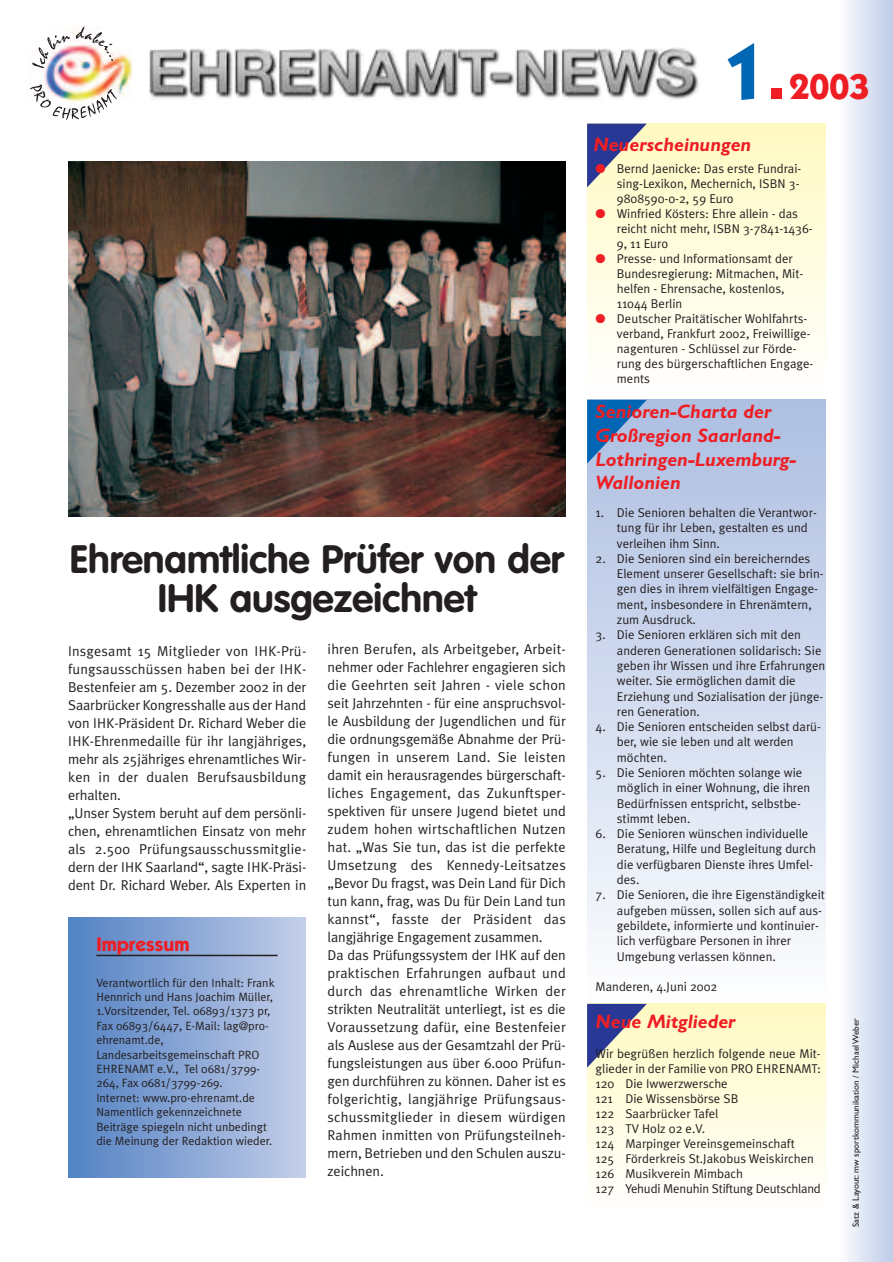
<style>
.page{position:relative;width:893px;height:1262px;background:#fff}
.page>*{position:absolute;margin:0;border:0;box-sizing:border-box;transform-origin:0 0}
.t1{font:700 39px/39px "VAG Rounded";color:#231f20;text-align:center}
.t2{font:700 36px "Itc Kabel";color:#ee1e24}
.t3{font:italic 700 19.5px/23.7px "Gill Sans";color:#ee1e24}
.t4{font:700 19.5px "Itc Kabel";color:#ee1e24}
.t5{font:14.25px/18px "Meta Plus Normal";letter-spacing:-.005em;color:#231f20}
.t6{font:12.75px/15.3px "Meta Plus Normal";color:#231f20}
.t7{font:12px/14.4px "Meta Plus Normal";color:#231f20}
.t8{font:9px "Gill Sans";color:#231f20}
.s1{font-size:79.5px;color:#0166b3}
.s2{font-family:"Helvetica Neue";font-size:66px}
.s3{color:#ee1e24}
</style>
<div class="page">
<div style="left:839px;top:0;width:53px;height:1261px;background:linear-gradient(to right,#fcfdfe,#c0cce8)"></div>
<img style="left:40px;top:50px;width:91px;height:48px">
<svg style="left:30px;top:84px;width:87px;height:36px"></svg>
<svg style="left:32px;top:27px;width:81px;height:41px"></svg>
<img style="left:149px;top:47px;width:550px;height:52px">
<div style="left:588px;top:124px;width:237px;height:269px;background:linear-gradient(to bottom,#fffac2,#fffefd)"></div>
<svg style="left:587px;top:124px;width:59px;height:63px;background:#9297af"></svg>
<div style="left:588px;top:1003px;width:237px;height:206px;background:linear-gradient(to bottom,#fffac2,#fffefd)"></div>
<svg style="left:587px;top:1003px;width:59px;height:64px;background:#9397b1"></svg>
<div style="left:588px;top:400px;width:237px;height:599px;background:linear-gradient(to bottom,#acbee1,#fcfcfe)"></div>
<svg style="left:587px;top:400px;width:59px;height:63px;background:#5893ca"></svg>
<div style="left:68px;top:917px;width:237px;height:260px;background:linear-gradient(to right,#5181c3,#c3cde9)"></div>
<hr style="left:96px;top:954px;width:181px;height:2px;background:#231f20">
<img style="left:68px;top:162px;width:498px;height:355px">
<h1 class="t1" style="left:70px;top:543px;width:495px">Ehrenamtliche Prüfer von der<br>IHK ausgezeichnet</h1>
<p class="t5" style="left:68px;top:643px;width:240px">Insgesamt 15 Mitglieder von IHK-Prü&shy;fungsausschüssen haben bei der IHK-Bestenfeier am 5. Dezember 2002 in der Saarbrücker Kongresshalle aus der Hand von IHK-Präsident Dr. Richard Weber die IHK-Ehrenmedaille für ihr langjähriges, mehr als 25jähriges ehrenamtliches Wir&shy;ken in der dualen Berufsausbildung erhalten.<br>„Unser System beruht auf dem persönli&shy;chen, ehrenamtlichen Einsatz von mehr als 2.500 Prüfungsausschussmitglie&shy;dern der IHK Saarland“, sagte IHK-Präsi&shy;dent Dr. Richard Weber. Als Experten in</p>
<p class="t5" style="left:327px;top:641px;width:240px">ihren Berufen, als Arbeitgeber, Arbeit&shy;nehmer oder Fachlehrer engagieren sich die Geehrten seit Jahren - viele schon seit Jahrzehnten - für eine anspruchsvol&shy;le Ausbildung der Jugendlichen und für die ordnungsgemäße Abnahme der Prü&shy;fungen in unserem Land. Sie leisten damit ein herausragendes bürgerschaft&shy;liches Engagement, das Zukunftsper&shy;spektiven für unsere Jugend bietet und zudem hohen wirtschaftlichen Nutzen hat. „Was Sie tun, das ist die perfekte Umsetzung des Kennedy-Leitsatzes „Bevor Du fragst, was Dein Land für Dich tun kann, frag, was Du für Dein Land tun kannst“, fasste der Präsident das langjährige Engagement zusammen.<br>Da das Prüfungssystem der IHK auf den praktischen Erfahrungen aufbaut und durch das ehrenamtliche Wirken der strikten Neutralität unterliegt, ist es die Voraussetzung dafür, eine Bestenfeier als Auslese aus der Gesamtzahl der Prü&shy;fungsleistungen aus über 6.000 Prüfun&shy;gen durchführen zu können. Daher ist es folgerichtig, langjährige Prüfungsaus&shy;schussmitglieder in diesem würdigen Rahmen inmitten von Prüfungsteilneh&shy;mern, Betrieben und den Schulen auszu&shy;zeichnen.</p>
<h3 class="t4" style="left:96px;top:937px;width:95px">Impressum</h3>
<p class="t7" style="left:96px;top:976px;width:180px">Verantwortlich für den Inhalt: Frank<br>Hennrich und Hans Joachim Müller,<br>1.Vorsitzender, Tel. 06893/1373 pr,<br>Fax 06893/6447, E-Mail: lag@pro&shy;ehrenamt.de,<br>Landesarbeitsgemeinschaft PRO<br>EHRENAMT e.V., Tel 0681/3799-<br>264, Fax 0681/3799-269.<br>Internet: www.pro-ehrenamt.de<br>Namentlich gekennzeichnete<br>Beiträge spiegeln nicht unbedingt die Meinung der Redaktion wieder.</p>
<h2 class="t2" style="left:723px;top:73px;width:148px"><span class="s1">1</span><span class="s2">.</span>2003</h2>
<h3 class="t3" style="left:593px;top:135px;width:159px">Neuerscheinungen</h3>
<p class="t6" style="left:617px;top:162px;width:186px;text-indent:-21px"><span class="s3">●</span> Bernd Jaenicke: Das erste Fundrai&shy;sing-Lexikon, Mechernich, ISBN 3-<br>9808590-0-2, 59 Euro</p>
<p class="t6" style="left:617px;top:207px;width:197px;text-indent:-21px"><span class="s3">●</span> Winfried Kösters: Ehre allein - das reicht nicht mehr, ISBN 3-7841-1436-<br>9, 11 Euro</p>
<p class="t6" style="left:617px;top:252px;width:188px;text-indent:-21px"><span class="s3">●</span> Presse- und Informationsamt der<br>Bundesregierung: Mitmachen, Mit&shy;helfen - Ehrensache, kostenlos,<br>11044 Berlin</p>
<p class="t6" style="left:617px;top:312px;width:198px;text-indent:-21px"><span class="s3">●</span> Deutscher Praitätischer Wohlfahrts&shy;verband, Frankfurt 2002, Freiwillige&shy;nagenturen - Schlüssel zur Förde&shy;rung des bürgerschaftlichen Engage&shy;ments</p>
<h3 class="t3" style="left:595px;top:402px;width:202px">Senioren-Charta der<br>Großregion Saarland-<br>Lothringen-Luxemburg-<br>Wallonien</h3>
<p class="t6" style="left:617px;top:506px;width:201px;text-indent:-21px">1. Die Senioren behalten die Verantwor&shy;tung für ihr Leben, gestalten es und verleihen ihm Sinn.</p>
<p class="t6" style="left:617px;top:552px;width:208px;text-indent:-21px">2. Die Senioren sind ein bereicherndes Element unserer Gesellschaft: sie brin&shy;gen dies in ihrem vielfältigen Engage&shy;ment, insbesondere in Ehrenämtern, zum Ausdruck.</p>
<p class="t6" style="left:617px;top:628px;width:210px;text-indent:-21px">3. Die Senioren erklären sich mit den anderen Generationen solidarisch: Sie geben ihr Wissen und ihre Erfahrungen weiter. Sie ermöglichen damit die Erziehung und Sozialisation der jünge&shy;ren Generation.</p>
<p class="t6" style="left:617px;top:720px;width:206px;text-indent:-21px">4. Die Senioren entscheiden selbst darü&shy;ber, wie sie leben und alt werden möchten.</p>
<p class="t6" style="left:617px;top:766px;width:195px;text-indent:-21px">5. Die Senioren möchten solange wie möglich in einer Wohnung, die ihren<br>Bedürfnissen entspricht, selbstbe&shy;stimmt leben.</p>
<p class="t6" style="left:617px;top:827px;width:200px;text-indent:-21px">6. Die Senioren wünschen individuelle<br>Beratung, Hilfe und Begleitung durch die verfügbaren Dienste ihres Umfel&shy;des.</p>
<p class="t6" style="left:617px;top:888px;width:210px;text-indent:-21px">7. Die Senioren, die ihre Eigenständigkeit aufgeben müssen, sollen sich auf aus&shy;gebildete, informierte und kontinuier&shy;lich verfügbare Personen in ihrer Umgebung verlassen können.</p>
<p class="t6" style="left:595px;top:980px;width:123px">Manderen, 4.Juni 2002</p>
<h3 class="t3" style="left:595px;top:1011px;width:141px">Neue Mitglieder</h3>
<p class="t6" style="left:595px;top:1047px;width:227px">Wir begrüßen herzlich folgende neue Mit&shy;glieder in der Familie von PRO EHRENAMT:<br>120 Die Iwwerzwersche<br>121 Die Wissensbörse SB<br>122 Saarbrücker Tafel<br>123 TV Holz 02 e.V.<br>124 Marpinger Vereinsgemeinschaft<br>125 Förderkreis St.Jakobus Weiskirchen<br>126 Musikverein Mimbach<br>127 Yehudi Menuhin Stiftung Deutschland</p>
<p class="t8" style="left:852px;top:1226px;width:210px;rotate:-90deg">Satz &amp; Layout: mw sportkommunikation / Michael Weber</p>
</div>
